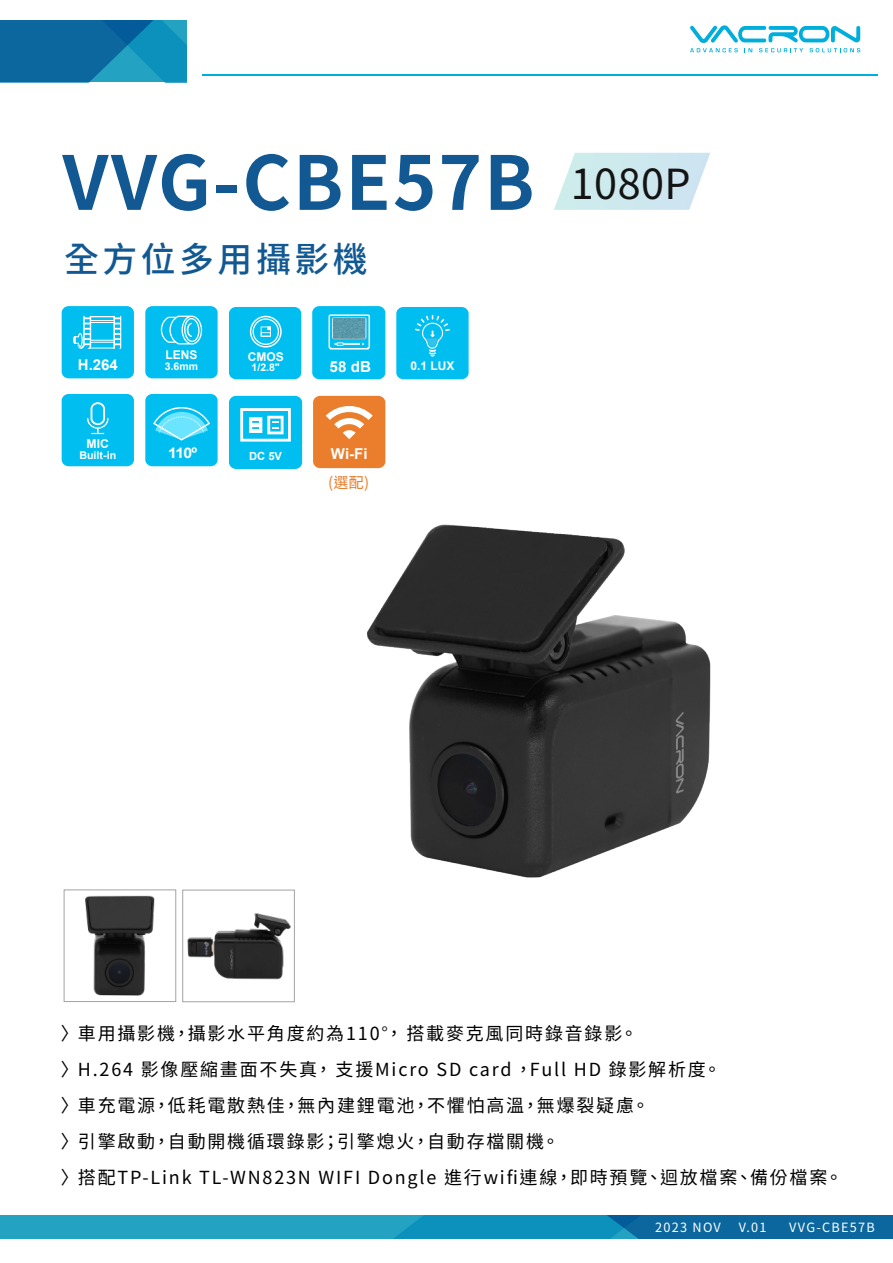
<style>
.page{position:relative;width:893px;height:1263px;background:#fff}
.page>*{position:absolute;margin:0;border:0;box-sizing:border-box;transform-origin:0 0}
.t1{font:700 74.25px "Noto Sans CJ Ktc";letter-spacing:.025em;color:#125993}
.t2{font:41.4px "Noto Sans CJ Ktc";letter-spacing:.01em;color:#141414}
.t3{font:500 34.95px "Noto Sans CJ Ktc";letter-spacing:.1em;color:#125993}
.t4{font:18px/36px "Noto Sans CJ Ktc";letter-spacing:.1em;color:#000}
.t5{font:700 15.15px "Arial";color:#fff}
.t6{font:700 15px "Arial";color:#fff}
.t7{font:15px "Noto Sans CJ Ktc";color:#ea7e2d}
.t8{font:700 14.55px "Arial";color:#fff;scale:1.08 1}
.t9{font:12.75px "Noto Sans CJ Ktc";letter-spacing:.1em;color:#fff}
.t10{font:700 12.15px "Arial";color:#fff}
.t11{font:700 12px "Arial";color:#fff}
.t12{font:700 11.25px "Arial";color:#fff}
.t13{font:700 10.65px "Arial";color:#fff}
.t14{font:700 10.5px "Arial";color:#fff}
.s1{font-weight:600;color:#1e1e1e}
</style>
<div class="page">
<div style="left:0;top:1215px;width:893px;height:23px;background:#23a3c1"></div>
<svg style="left:395px;top:1215px;width:498px;height:23px;background:#0b7aab"></svg>
<hr style="left:202px;top:74px;width:676px;height:2px;background:#00aedc">
<svg style="left:0;top:20px;width:186px;height:62px;background:#0d77a8"></svg>
<svg style="left:690px;top:25px;width:170px;height:27px"></svg>
<div style="left:229px;top:396px;width:73px;height:73px;background:#00bef0;border-radius:7px"></div>
<svg style="left:240px;top:408px;width:51px;height:34px"></svg>
<div style="left:312px;top:306px;width:73px;height:73px;background:#00bef0;border-radius:7px"></div>
<svg style="left:329px;top:315px;width:40px;height:33px"></svg>
<div style="left:328px;top:314px;width:42px;height:35px;border:2px solid #fff"></div>
<div style="left:334px;top:342px;width:31px;height:4px;border:1px solid #00bef0"></div>
<svg style="left:332px;top:317px;width:34px;height:28px"></svg>
<div style="left:332px;top:317px;width:34px;height:22px;background:#5999a9;border-radius:2px"></div>
<div style="left:332px;top:317px;width:34px;height:22px;border:1px solid #fff;border-radius:2px"></div>
<div style="left:396px;top:307px;width:73px;height:72px;background:#00bef0;border-radius:7px"></div>
<svg style="left:415px;top:315px;width:35px;height:42px"></svg>
<svg style="left:554px;top:153px;width:156px;height:57px;background:#d3ebf0"></svg>
<div style="left:229px;top:307px;width:72px;height:72px;background:#00bef0;border-radius:7px"></div>
<svg style="left:250px;top:316px;width:32px;height:32px"></svg>
<div style="left:145px;top:394px;width:73px;height:72px;background:#00bef0;border-radius:7px"></div>
<svg style="left:153px;top:407px;width:57px;height:34px"></svg>
<div style="left:64px;top:889px;width:112px;height:113px;border:1px solid #a3a3a3"></div>
<div style="left:182px;top:890px;width:113px;height:112px;border:1px solid #a3a3a3"></div>
<div style="left:62px;top:394px;width:72px;height:72px;background:#00bef0;border-radius:7px"></div>
<svg style="left:86px;top:417px;width:23px;height:18px"></svg>
<div style="left:91px;top:403px;width:13px;height:21px;background:#00bef0;border-radius:6px"></div>
<div style="left:91px;top:402px;width:14px;height:23px;border:2px solid #fff;border-radius:6px"></div>
<div style="left:313px;top:396px;width:72px;height:72px;background:#ea7e2d;border-radius:7px"></div>
<svg style="left:326px;top:406px;width:47px;height:33px"></svg>
<div style="left:145px;top:306px;width:73px;height:72px;background:#00bef0;border-radius:7px"></div>
<svg style="left:161px;top:316px;width:41px;height:29px"></svg>
<img style="left:367px;top:524px;width:344px;height:354px">
<img style="left:187px;top:913px;width:104px;height:66px">
<img style="left:85px;top:895px;width:70px;height:101px">
<div style="left:62px;top:306px;width:72px;height:72px;background:#00bef0;border-radius:7px"></div>
<svg style="left:73px;top:316px;width:48px;height:33px"></svg>
<h1 class="t1" style="left:62px;top:141px;width:474px">VVG-CBE57B</h1>
<h3 class="t3" style="left:64px;top:240px;width:305px">全方位多用攝影機</h3>
<p class="t11" style="left:165px;top:346px;width:34px">LENS</p>
<p class="t6" style="left:78px;top:354px;width:42px">H.264</p>
<p class="t14" style="left:165px;top:358px;width:35px">3.6mm</p>
<p class="t11" style="left:248px;top:348px;width:37px">CMOS</p>
<p class="t14" style="left:252px;top:360px;width:30px">1/2.8"</p>
<p class="t5" style="left:330px;top:356px;width:43px">58 dB</p>
<p class="t11" style="left:410px;top:357px;width:46px">0.1 LUX</p>
<p class="t10" style="left:87px;top:435px;width:24px">MIC</p>
<p class="t13" style="left:79px;top:447px;width:38px">Built-in</p>
<p class="t6" style="left:331px;top:443px;width:38px">Wi-Fi</p>
<p class="t7" style="left:328px;top:474px;width:43px">(選配)</p>
<p class="t8" style="left:168px;top:442px;width:28px">110º</p>
<p class="t12" style="left:249px;top:448px;width:34px">DC 5V</p>
<h2 class="t2" style="left:571px;top:161px;width:121px">1080P</h2>
<p class="t4" style="left:61px;top:1016px;width:783px">〉車用攝影機，攝影水平角度約為110<span class="s1">°</span>， 搭載麥克風同時錄音錄影。<br>〉H.264 影像壓縮畫面不失真， 支援Micro SD card ，Full HD 錄影解析度。<br>〉車充電源，低耗電散熱佳，無內建鋰電池，不懼怕高溫，無爆裂疑慮。<br>〉引擎啟動，自動開機循環錄影；引擎熄火，自動存檔關機。<br>〉搭配TP-Link TL-WN823N WIFI Dongle 進行wifi連線，即時預覽、迴放檔案、備份檔案。</p>
<p class="t9" style="left:655px;top:1220px;width:67px">2023 NOV</p>
<p class="t9" style="left:739px;top:1220px;width:29px">V.01</p>
<p class="t9" style="left:789px;top:1220px;width:87px">VVG-CBE57B</p>
</div>
